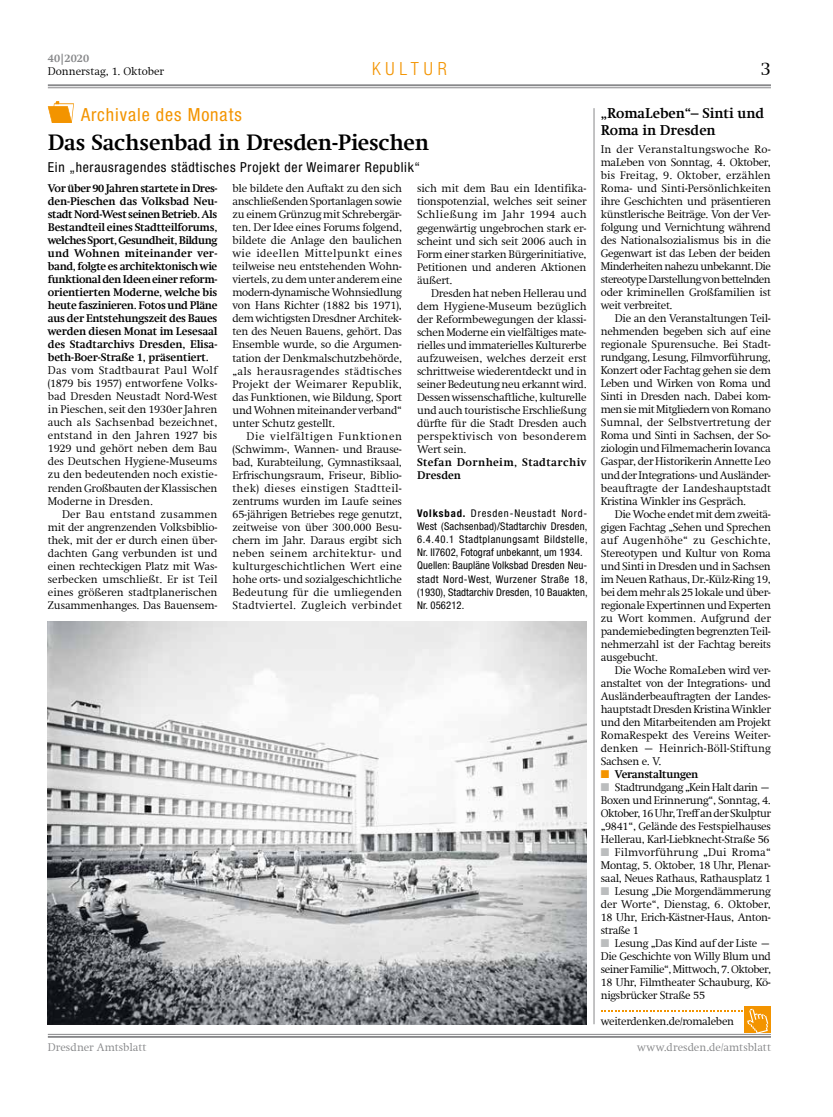
<style>
.page{position:relative;width:833px;height:1117px;background:#fff}
.page>*{position:absolute;margin:0;border:0;box-sizing:border-box;transform-origin:0 0}
.Über-3spaltig{font:700 22.5px "Swift Com";letter-spacing:-.01em;color:#000}
.t1{font:300 18.75px "Swift Com";color:#000}
.Dachzeile_amtl{font:condensed 18.12px "Helvetica Neue";letter-spacing:.05em;color:#f39400}
.Rubriktitel{font:300 condensed 18.12px "Helvetica Neue";letter-spacing:.27em;color:#f39400}
.Über-1spaltig{font:700 14.38px/16.9px "Swift Com";letter-spacing:-.005em;color:#000}
.Unterüber{font:condensed 13.75px "Helvetica Neue";letter-spacing:.05em;color:#000}
.Fliesstext_Einzug{font:300 11.25px/13px "Swift Com";letter-spacing:-.02em;color:#000;text-align:justify}
.Fliesstext{font:300 11.25px/13px "Swift Com";letter-spacing:-.015em;color:#000;text-align:justify}
.Fliesstext_bold{font:700 11.25px/13px "Swift Com";letter-spacing:-.005em;color:#000;text-align:justify}
.t2{font:300 11.25px "Swift Com";letter-spacing:.005em;color:#87888a}
.Fliesstext_bold-2{font:700 11.25px/13px "Swift Com";letter-spacing:.03em;color:#000}
.Fliesstext_Einzug-2{font:300 11.25px "Swift Com";letter-spacing:.005em;color:#000}
.Fliesstext_bold-3{font:700 11.25px "Swift Com";letter-spacing:-.025em;color:#000}
.t3{font:700 11.25px "Swift Com";letter-spacing:.005em;color:#87888a}
.Bildunterschrift{font:condensed 10.62px/13px "Helvetica Neue";letter-spacing:.01em;color:#000;text-align:justify}
.s1{font-weight:700}
.s2{color:#f39400}
.s3{color:#bbbdbe}
</style>
<div class="page">
<hr style="left:48px;top:87px;width:723px;height:1px;background:#87888a">
<hr style="left:48px;top:84px;width:723px;height:2px;background:#87888a">
<hr style="left:48px;top:1033px;width:723px;height:1px;background:#87888a">
<hr style="left:48px;top:1035px;width:723px;height:2px;background:#87888a">
<div style="left:745px;top:1006px;width:26px;height:26px;background:#f39400"></div>
<svg style="left:601px;top:1008px;width:167px;height:25px"></svg>
<img style="left:48px;top:621px;width:538px;height:403px">
<svg style="left:48px;top:101px;width:26px;height:22px"></svg>
<hr style="left:593px;top:108px;width:1px;height:915px;background:#87888a">
<p class="t3" style="left:48px;top:52px;width:43px">40|2020</p>
<p class="Fliesstext_Einzug-2" style="left:48px;top:65px;width:118px">Donnerstag, 1. Oktober</p>
<p class="Dachzeile_amtl" style="left:81px;top:104px;width:162px">Archivale des Monats</p>
<p class="Rubriktitel" style="left:372px;top:58px;width:76px">KULTUR</p>
<p class="Über-3spaltig" style="left:48px;top:129px;width:382px">Das Sachsenbad in Dresden-Pieschen</p>
<p class="Unterüber" style="left:48px;top:159px;width:374px">Ein „herausragendes städtisches Projekt der Weimarer Republik“</p>
<p class="Fliesstext_bold" style="left:48px;top:182px;width:171px">Vor über 90 Jahren startete in Dres&shy;den-Pieschen das Volksbad Neu&shy;stadt Nord-West seinen Betrieb. Als Bestandteil eines Stadtteilforums, welches Sport, Gesundheit, Bildung und Wohnen miteinander ver&shy;band, folgte es architektonisch wie funktional den Ideen einer reform&shy;orientierten Moderne, welche bis heute faszinieren. Fotos und Pläne aus der Entstehungszeit des Baues werden diesen Monat im Lesesaal des Stadtarchivs Dresden, Elisa&shy;beth-Boer-Straße 1, präsentiert.</p>
<p class="Fliesstext" style="left:48px;top:364px;width:171px">Das vom Stadtbaurat Paul Wolf (1879 bis 1957) entworfene Volks&shy;bad Dresden Neustadt Nord-West in Pieschen, seit den 1930er Jahren auch als Sachsenbad bezeichnet, entstand in den Jahren 1927 bis 1929 und gehört neben dem Bau des Deutschen Hygiene-Museums zu den bedeutenden noch existie&shy;renden Großbauten der Klassischen Moderne in Dresden.</p>
<p class="Fliesstext_Einzug" style="left:48px;top:507px;width:171px;text-indent:14px">Der Bau entstand zusammen mit der angrenzenden Volksbiblio&shy;thek, mit der er durch einen über&shy;dachten Gang verbunden ist und einen rechteckigen Platz mit Was&shy;serbecken umschließt. Er ist Teil eines größeren stadtplanerischen Zusammenhanges. Das Bauensem-</p>
<p class="Fliesstext_Einzug" style="left:232px;top:182px;width:171px">ble bildete den Auftakt zu den sich anschließenden Sportanlagen sowie zu einem Grünzug mit Schrebergär&shy;ten. Der Idee eines Forums folgend, bildete die Anlage den baulichen wie ideellen Mittelpunkt eines teilweise neu entstehenden Wohn&shy;viertels, zu dem unter anderem eine modern-dynamische Wohnsiedlung von Hans Richter (1882 bis 1971), dem wichtigsten Dresdner Architek&shy;ten des Neuen Bauens, gehört. Das Ensemble wurde, so die Argumen&shy;tation der Denkmalschutzbehörde, „als herausragendes städtisches Projekt der Weimarer Republik, das Funktionen, wie Bildung, Sport und Wohnen miteinander verband“ unter Schutz gestellt.</p>
<p class="Fliesstext_Einzug" style="left:232px;top:429px;width:171px;text-indent:14px">Die vielfältigen Funktionen (Schwimm-, Wannen- und Brause&shy;bad, Kurabteilung, Gymnastiksaal, Erfrischungsraum, Friseur, Biblio&shy;thek) dieses einstigen Stadtteil&shy;zentrums wurden im Laufe seines 65-jährigen Betriebes rege genutzt, zeitweise von über 300.000 Besu&shy;chern im Jahr. Daraus ergibt sich neben seinem architektur- und kulturgeschichtlichen Wert eine hohe orts- und sozialgeschichtliche Bedeutung für die umliegenden Stadtviertel. Zugleich verbindet</p>
<p class="Fliesstext_Einzug" style="left:417px;top:182px;width:171px">sich mit dem Bau ein Identifika&shy;tionspotenzial, welches seit seiner Schließung im Jahr 1994 auch gegenwärtig ungebrochen stark er&shy;scheint und sich seit 2006 auch in Form einer starken Bürgerinitiative, Petitionen und anderen Aktionen äußert.</p>
<p class="Fliesstext_Einzug" style="left:417px;top:286px;width:171px;text-indent:14px">Dresden hat neben Hellerau und dem Hygiene-Museum bezüglich der Reformbewegungen der klassi&shy;schen Moderne ein vielfältiges mate&shy;rielles und immaterielles Kulturerbe aufzuweisen, welches derzeit erst schrittweise wiederentdeckt und in seiner Bedeutung neu erkannt wird.<br>Dessen wissenschaftliche, kulturelle und auch touristische Erschließung dürfte für die Stadt Dresden auch perspektivisch von besonderem Wert sein.</p>
<p class="Fliesstext_bold-2" style="left:417px;top:455px;width:171px">Stefan Dornheim, Stadtarchiv<br>Dresden</p>
<p class="Bildunterschrift" style="left:417px;top:507px;width:172px"><span class="s1">Volksbad.</span> Dresden-Neustadt Nord-West (Sachsenbad)/Stadtarchiv Dresden, 6.4.40.1 Stadtplanungsamt Bildstelle, Nr. II7602, Fotograf unbekannt, um 1934.</p>
<p class="Bildunterschrift" style="left:417px;top:559px;width:172px">Quellen: Baupläne Volksbad Dresden Neu&shy;stadt Nord-West, Wurzener Straße 18, (1930), Stadtarchiv Dresden, 10 Bauakten, Nr. 056212.</p>
<h2 class="t1" style="left:761px;top:58px;width:12px">3</h2>
<p class="Über-1spaltig" style="left:601px;top:105px;width:165px">„RomaLeben“– Sinti und<br>Roma in Dresden</p>
<p class="Fliesstext" style="left:601px;top:143px;width:172px">In der Veranstaltungswoche Ro&shy;maLeben von Sonntag, 4. Oktober, bis Freitag, 9. Oktober, erzählen Roma- und Sinti-Persönlichkeiten ihre Geschichten und präsentieren künstlerische Beiträge. Von der Ver&shy;folgung und Vernichtung während des Nationalsozialismus bis in die Gegenwart ist das Leben der beiden Minderheiten nahezu unbekannt. Die stereotype Darstellung von bettelnden oder kriminellen Großfamilien ist weit verbreitet.</p>
<p class="Fliesstext_Einzug" style="left:601px;top:312px;width:172px;text-indent:14px">Die an den Veranstaltungen Teil&shy;nehmenden begeben sich auf eine regionale Spurensuche. Bei Stadt&shy;rundgang, Lesung, Filmvorführung, Konzert oder Fachtag gehen sie dem Leben und Wirken von Roma und Sinti in Dresden nach. Dabei kom&shy;men sie mit Mitgliedern von Romano Sumnal, der Selbstvertretung der Roma und Sinti in Sachsen, der So&shy;ziologin und Filmemacherin Iovanca Gaspar, der Historikerin Annette Leo und der Integrations- und Ausländer&shy;beauftragte der Landeshauptstadt Kristina Winkler ins Gespräch.</p>
<p class="Fliesstext_Einzug" style="left:601px;top:507px;width:172px;text-indent:14px">Die Woche endet mit dem zweitä&shy;gigen Fachtag „Sehen und Sprechen auf Augenhöhe“ zu Geschichte, Stereotypen und Kultur von Roma und Sinti in Dresden und in Sachsen im Neuen Rathaus, Dr.-Külz-Ring 19, bei dem mehr als 25 lokale und über&shy;regionale Expertinnen und Experten zu Wort kommen. Aufgrund der pandemiebedingten begrenzten Teil&shy;nehmerzahl ist der Fachtag bereits ausgebucht.</p>
<p class="Fliesstext_Einzug" style="left:601px;top:663px;width:172px;text-indent:14px">Die Woche RomaLeben wird ver&shy;anstaltet von der Integrations- und Ausländerbeauftragten der Landes&shy;hauptstadt Dresden Kristina Winkler und den Mitarbeitenden am Projekt RomaRespekt des Vereins Weiter&shy;denken – Heinrich-Böll-Stiftung Sachsen e. V.</p>
<p class="Fliesstext_bold-3" style="left:601px;top:767px;width:99px"><span class="s2">■</span> Veranstaltungen</p>
<p class="Fliesstext_Einzug" style="left:601px;top:780px;width:172px"><span class="s3">■</span> Stadtrundgang „Kein Halt darin – Boxen und Erinnerung“, Sonntag, 4.<br>Oktober, 16 Uhr, Treff an der Skulptur „9841“, Gelände des Festspielhauses Hellerau, Karl-Liebknecht-Straße 56</p>
<p class="Fliesstext_Einzug" style="left:601px;top:845px;width:172px"><span class="s3">■</span> Filmvorführung „Dui Rroma“ Montag, 5. Oktober, 18 Uhr, Plenar&shy;saal, Neues Rathaus, Rathausplatz 1</p>
<p class="Fliesstext_Einzug" style="left:601px;top:884px;width:172px"><span class="s3">■</span> Lesung „Die Morgendämmerung der Worte“, Dienstag, 6. Oktober, 18 Uhr, Erich-Kästner-Haus, Anton&shy;straße 1</p>
<p class="Fliesstext_Einzug" style="left:601px;top:936px;width:172px"><span class="s3">■</span> Lesung „Das Kind auf der Liste – Die Geschichte von Willy Blum und seiner Familie“, Mittwoch, 7. Oktober, 18 Uhr, Filmtheater Schauburg, Kö&shy;nigsbrücker Straße 55</p>
<p class="Fliesstext" style="left:601px;top:1014px;width:135px">weiterdenken.de/romaleben</p>
<p class="t2" style="left:48px;top:1040px;width:100px">Dresdner Amtsblatt</p>
<p class="t2" style="left:637px;top:1040px;width:135px">www.dresden.de/amtsblatt</p>
</div>
